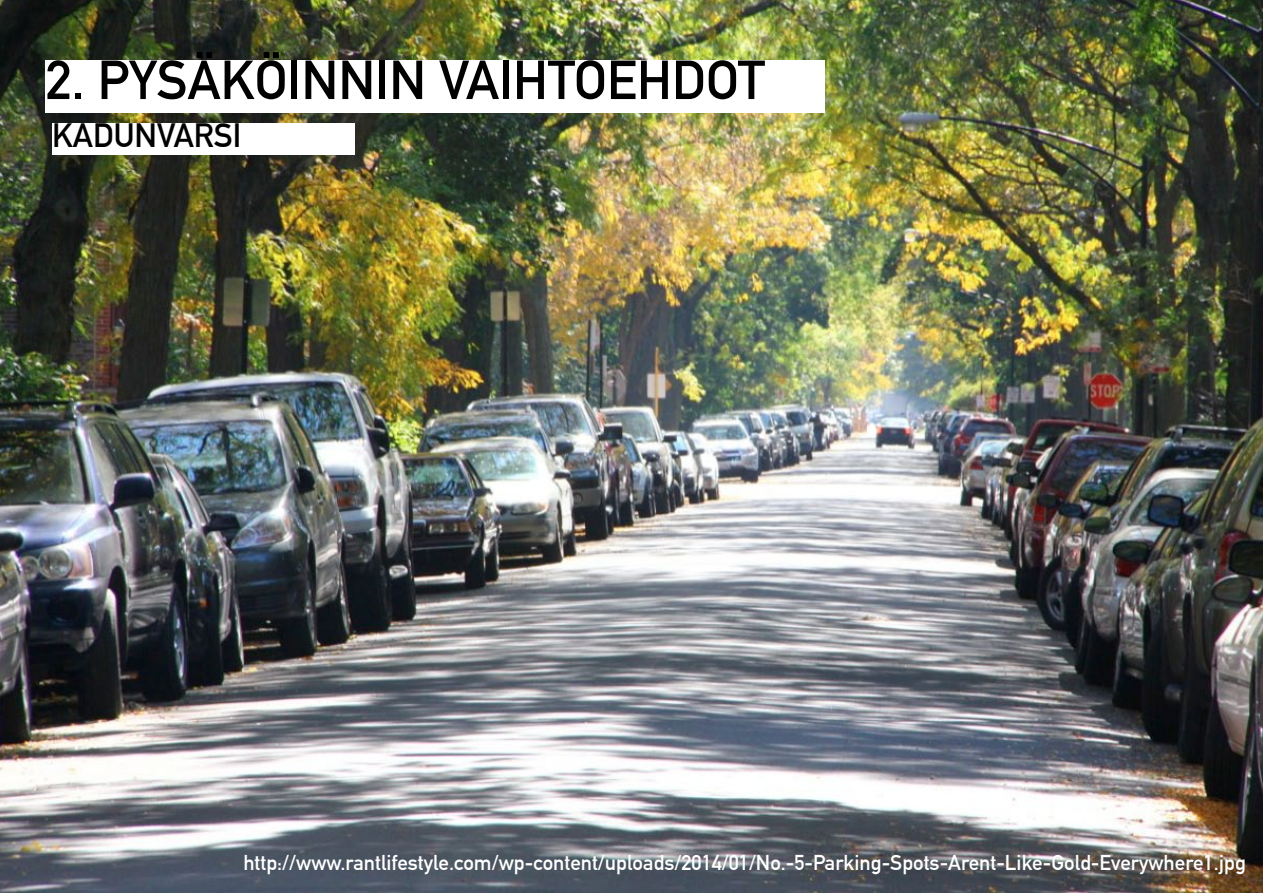
<style>
.page{position:relative;width:1263px;height:893px;background:#fff}
.page>*{position:absolute;margin:0;border:0;box-sizing:border-box;transform-origin:0 0}
.t1{font:54px "DIN Mittelschrift LT";color:#000}
.t2{font:33px "DIN Mittelschrift LT";color:#000}
.t3{font:21px "DIN Mittelschrift LT";color:#fff}
</style>
<div class="page">
<img style="left:0;top:0;width:1263px;height:893px">
<div style="left:46px;top:61px;width:779px;height:52px;background:#fff"></div>
<div style="left:52px;top:123px;width:303px;height:32px;background:#fff"></div>
<h1 class="t1" style="left:46px;top:48px;width:721px">2. PYSÄKÖINNIN VAIHTOEHDOT</h1>
<h2 class="t2" style="left:52px;top:116px;width:191px">KADUNVARSI</h2>
<p class="t3" style="left:243px;top:850px;width:1004px">http://www.rantlifestyle.com/wp-content/uploads/2014/01/No.-5-Parking-Spots-Arent-Like-Gold-Everywhere1.jpg</p>
</div>
